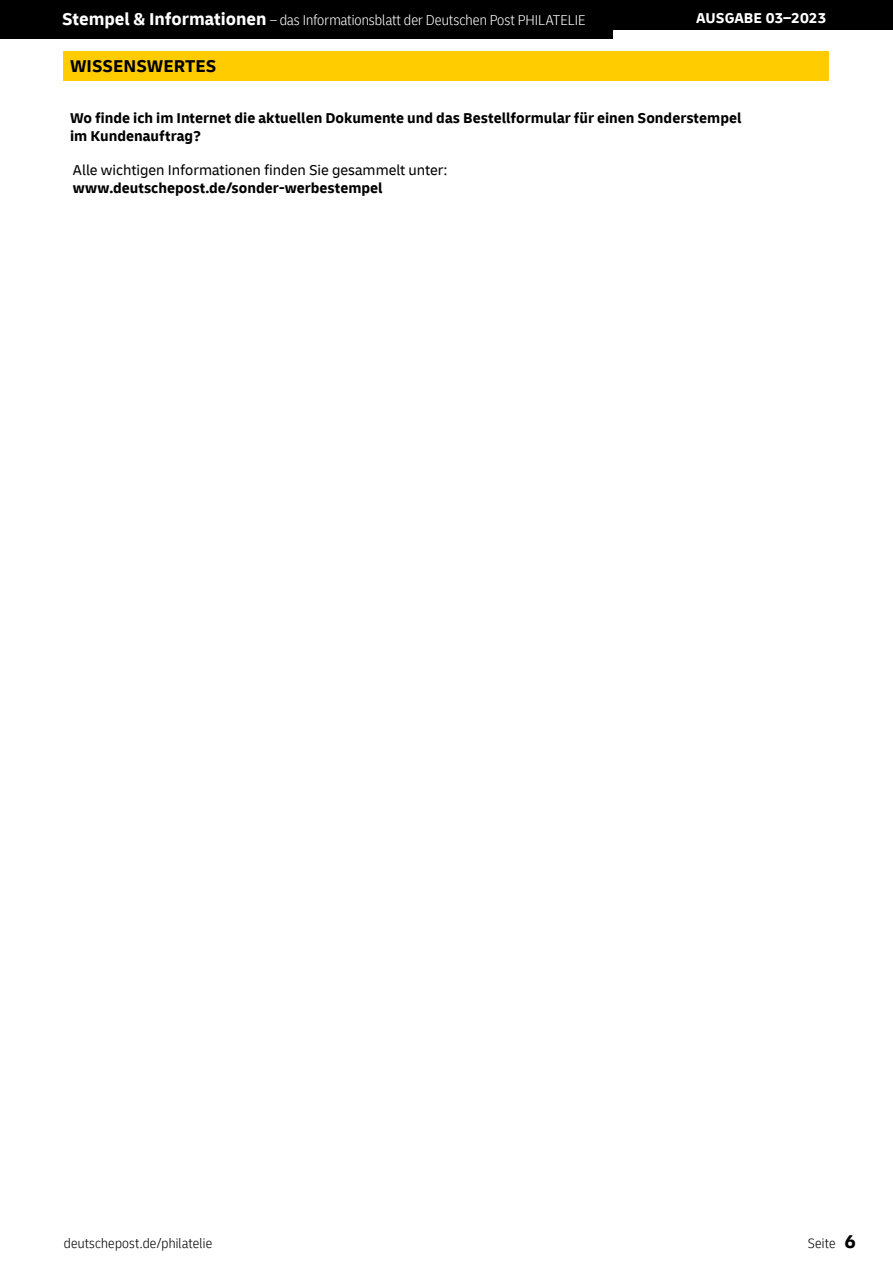
<style>
.page{position:relative;width:893px;height:1263px;background:#fff}
.page>*{position:absolute;margin:0;border:0;box-sizing:border-box;transform-origin:0 0}
.t1{font:700 18px "Delivery";color:#000}
.t2{font:700 15px/18px "Delivery";color:#000}
.t3{font:300 condensed 15px "Delivery";color:#fff}
.t4{font:15px "Delivery";color:#000}
.t5{font:700 15px "Delivery";color:#fff}
.t6{font:300 condensed 14.25px "Delivery";letter-spacing:.015em;color:#000}
.s1{font-weight:700;font-stretch:normal;font-size:18px}
.s2{font-weight:700;font-stretch:normal;font-size:19.5px}
</style>
<div class="page">
<div style="left:0;top:0;width:893px;height:30px;background:#000"></div>
<div style="left:0;top:0;width:612px;height:38px;background:#000"></div>
<div style="left:64px;top:51px;width:765px;height:30px;background:#fc0"></div>
<p class="t3" style="left:62px;top:12px;width:525px"><span class="s1">Stempel &amp; Informationen</span> – das Informationsblatt der Deutschen Post PHILATELIE</p>
<p class="t5" style="left:696px;top:9px;width:132px">AUSGABE 03–2023</p>
<p class="t1" style="left:70px;top:55px;width:148px">WISSENSWERTES</p>
<p class="t2" style="left:70px;top:109px;width:673px">Wo finde ich im Internet die aktuellen Dokumente und das Bestellformular für einen Sonderstempel im Kundenauftrag?</p>
<p class="t4" style="left:73px;top:161px;width:376px">Alle wichtigen Informationen finden Sie gesammelt unter:</p>
<p class="t2" style="left:73px;top:179px;width:311px">www.deutschepost.de/sonder-werbestempel</p>
<p class="t6" style="left:64px;top:1235px;width:150px">deutschepost.de/philatelie</p>
<p class="t6" style="left:808px;top:1235px;width:50px">Seite <span class="s2">6</span></p>
</div>
